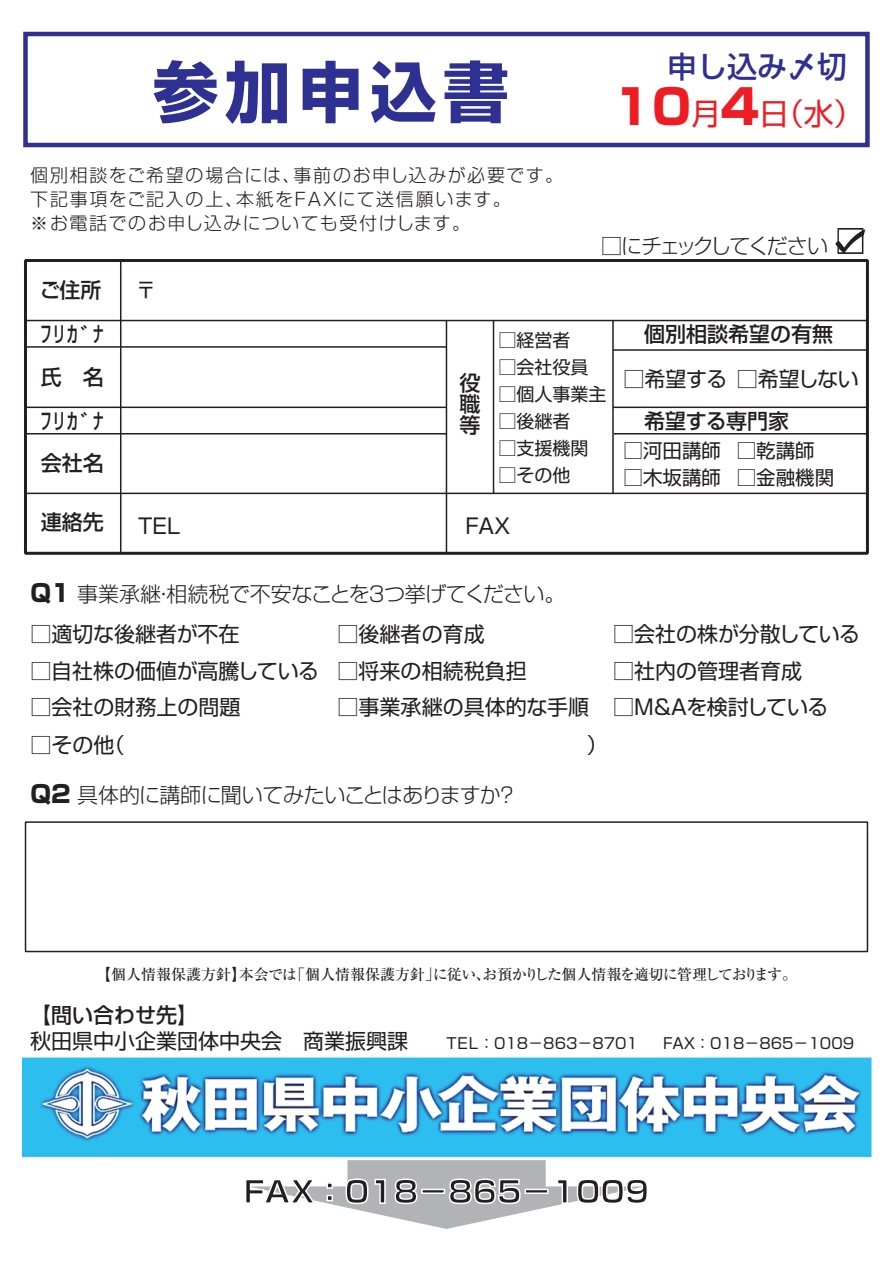
<style>
.page{position:relative;width:893px;height:1263px;background:#fff}
.page>*{position:absolute;margin:0;border:0;box-sizing:border-box;transform-origin:0 0}
.t1{font:700 66px "Shin Go Pro";letter-spacing:.1em;color:#2e3092}
.t2{font:800 48px "Shin Go Pro";color:#ee1d23}
.t3{font:700 30px "Shin Go Pro";color:#231f20}
.t4{font:500 30px "Shin Go Pro";color:#2e3092}
.t5{font:30px "Shin Go Pro";color:#ee1d23}
.t6{font:800 24px "Shin Go Pro";color:#231f20}
.t7{font:21px/36.5px "Shin Go Pro";color:#231f20}
.t8{font:500 21px/21px "Shin Go Pro";color:#231f20;text-align:justify}
.t9{font:300 21px "Shin Go Pro";letter-spacing:-.035em;color:#231f20}
.t10{font:300 21px "Shin Go Pro";color:#231f20}
.t11{font:300 21px "Shin Go Pro";letter-spacing:-.11em;color:#231f20}
.t12{font:500 21px/44.5px "Shin Go Pro";letter-spacing:.125em;color:#231f20}
.t13{font:19.5px "Shin Go Pro";color:#231f20}
.t14{font:300 18px/24px "Shin Go Pro";letter-spacing:.08em;color:#231f20}
.t15{font:18px "Shin Go Pro";color:#231f20}
.t16{font:15px "Shin Go Pro";color:#231f20}
.t17{font:500 15px "Ryumin Pro";letter-spacing:-.055em;color:#231f20}
.t18{font:500 15px "Ryumin Pro";color:#231f20}
</style>
<div class="page">
<svg style="left:835px;top:228px;width:30px;height:26px"></svg>
<img style="left:22px;top:1057px;width:849px;height:100px">
<div style="left:24px;top:259px;width:845px;height:296px;border:3px solid #231f20"></div>
<div style="left:25px;top:821px;width:843px;height:131px;border:2px solid #231f20"></div>
<hr style="left:25px;top:260px;width:842px;height:1px;background:#231f20">
<hr style="left:25px;top:320px;width:842px;height:1px;background:#231f20">
<hr style="left:25px;top:407px;width:421px;height:1px;background:#231f20">
<hr style="left:25px;top:493px;width:842px;height:1px;background:#231f20">
<hr style="left:446px;top:320px;width:1px;height:233px;background:#231f20">
<hr style="left:120px;top:260px;width:1px;height:293px;background:#231f20">
<hr style="left:25px;top:346px;width:422px;height:2px;background:#231f20">
<hr style="left:25px;top:433px;width:421px;height:1px;background:#231f20">
<hr style="left:493px;top:320px;width:1px;height:173px;background:#231f20">
<hr style="left:612px;top:321px;width:2px;height:173px;background:#231f20">
<hr style="left:613px;top:407px;width:253px;height:1px;background:#231f20">
<hr style="left:614px;top:433px;width:253px;height:1px;background:#231f20">
<hr style="left:613px;top:349px;width:253px;height:2px;background:#231f20">
<div style="left:23px;top:32px;width:847px;height:115px;border:4px solid #2e3092"></div>
<svg style="left:249px;top:1160px;width:395px;height:69px"></svg>
<h1 class="t1" style="left:152px;top:40px;width:358px">参加申込書</h1>
<p class="t14" style="left:293px;top:161px;width:271px">事前のお申し込みが必要です。</p>
<p class="t14" style="left:236px;top:161px;width:276px;text-indent:-206px">個別相談をご希望の場合には、<br>本紙をＦＡＸにて送信願います。</p>
<p class="t14" style="left:30px;top:185px;width:441px">下記事項をご記入の上、<br>※お電話でのお申し込みについても受付けします。</p>
<h3 class="t4" style="left:667px;top:42px;width:181px">申し込み〆切</h3>
<h3 class="t5" style="left:759px;top:89px;width:106px">（日水(</h3>
<h2 class="t2" style="left:613px;top:69px;width:80px">10</h2>
<h2 class="t2" style="left:720px;top:69px;width:41px">4</h2>
<h3 class="t5" style="left:691px;top:89px;width:31px">月</h3>
<p class="t11" style="left:601px;top:229px;width:229px">□にチェックしてください</p>
<p class="t12" style="left:40px;top:265px;width:66px">ご住所ﾌﾘｶﾞﾅ</p>
<p class="t8" style="left:41px;top:364px;width:64px">氏　名</p>
<p class="t8" style="left:41px;top:408px;width:64px">ﾌﾘｶﾞﾅ</p>
<p class="t8" style="left:41px;top:450px;width:64px">会社名</p>
<p class="t8" style="left:41px;top:509px;width:64px">連絡先</p>
<p class="t7" style="left:135px;top:269px;width:22px">〒</p>
<p class="t7" style="left:135px;top:505px;width:51px">ＴＥＬ</p>
<p class="t8" style="left:459px;top:370px;width:22px">役職等</p>
<p class="t15" style="left:498px;top:325px;width:73px">□経営者</p>
<p class="t15" style="left:498px;top:352px;width:91px">□会社役員</p>
<p class="t15" style="left:498px;top:379px;width:109px">□個人事業主</p>
<p class="t15" style="left:498px;top:406px;width:73px">□後継者</p>
<p class="t15" style="left:498px;top:433px;width:91px">□支援機関</p>
<p class="t15" style="left:498px;top:460px;width:73px">□その他</p>
<p class="t7" style="left:461px;top:505px;width:53px">ＦＡＸ</p>
<p class="t8" style="left:644px;top:321px;width:191px">個別相談希望の有無</p>
<p class="t7" style="left:623px;top:358px;width:105px">□希望する</p>
<p class="t7" style="left:737px;top:358px;width:124px">□希望しない</p>
<p class="t8" style="left:644px;top:408px;width:147px">希望する専門家</p>
<p class="t13" style="left:623px;top:434px;width:99px">□河田講師</p>
<p class="t13" style="left:623px;top:461px;width:99px">□木坂講師</p>
<p class="t13" style="left:737px;top:434px;width:80px">□乾講師</p>
<p class="t13" style="left:737px;top:461px;width:99px">□金融機関</p>
<p class="t6" style="left:29px;top:573px;width:25px">Ｑ</p>
<p class="t6" style="left:49px;top:573px;width:25px">１</p>
<p class="t9" style="left:366px;top:576px;width:201px">３つ挙げてください。</p>
<p class="t10" style="left:77px;top:576px;width:294px">事業承継相続税で不安なことを</p>
<p class="t9" style="left:153px;top:576px;width:22px">・</p>
<p class="t7" style="left:30px;top:614px;width:211px">□適切な後継者が不在</p>
<p class="t7" style="left:30px;top:650px;width:290px">□自社株の価値が高騰している</p>
<p class="t7" style="left:30px;top:686px;width:212px">□会社の財務上の問題</p>
<p class="t7" style="left:338px;top:614px;width:148px">□後継者の育成</p>
<p class="t7" style="left:338px;top:650px;width:190px">□将来の相続税負担</p>
<p class="t7" style="left:338px;top:686px;width:253px">□事業承継の具体的な手順</p>
<p class="t7" style="left:104px;top:724px;width:22px">)</p>
<p class="t7" style="left:30px;top:724px;width:85px">□その他</p>
<p class="t7" style="left:587px;top:724px;width:22px">(</p>
<p class="t6" style="left:29px;top:775px;width:44px">Ｑ2</p>
<p class="t9" style="left:77px;top:778px;width:425px">具体的に講師に聞いてみたいことはありますか</p>
<p class="t9" style="left:497px;top:778px;width:22px">?</p>
<p class="t7" style="left:613px;top:614px;width:248px">□会社の株が分散している</p>
<p class="t7" style="left:669px;top:650px;width:161px;text-indent:-55px">□社内の管理者育成<br>Ａを検討している</p>
<p class="t7" style="left:613px;top:686px;width:61px">□Ｍ＆</p>
<p class="t18" style="left:96px;top:963px;width:152px">【個人情報保護方針】</p>
<p class="t17" style="left:433px;top:963px;width:366px">に従いお預かりした個人情報を適切に管理しております。</p>
<p class="t18" style="left:290px;top:963px;width:152px">「個人情報保護方針」</p>
<p class="t18" style="left:239px;top:963px;width:60px">本会では</p>
<p class="t18" style="left:476px;top:963px;width:16px">、</p>
<p class="t8" style="left:30px;top:1002px;width:169px">【問い合わせ先【</p>
<p class="t7" style="left:30px;top:1020px;width:380px">秋田県中小企業団体中央会　商業振興課</p>
<p class="t16" style="left:446px;top:1031px;width:193px">TEL：018－863－8701</p>
<p class="t16" style="left:663px;top:1031px;width:193px">FAX：018－865－1009</p>
<h3 class="t3" style="left:244px;top:1168px;width:407px">FAX：018－865－1009</h3>
</div>
